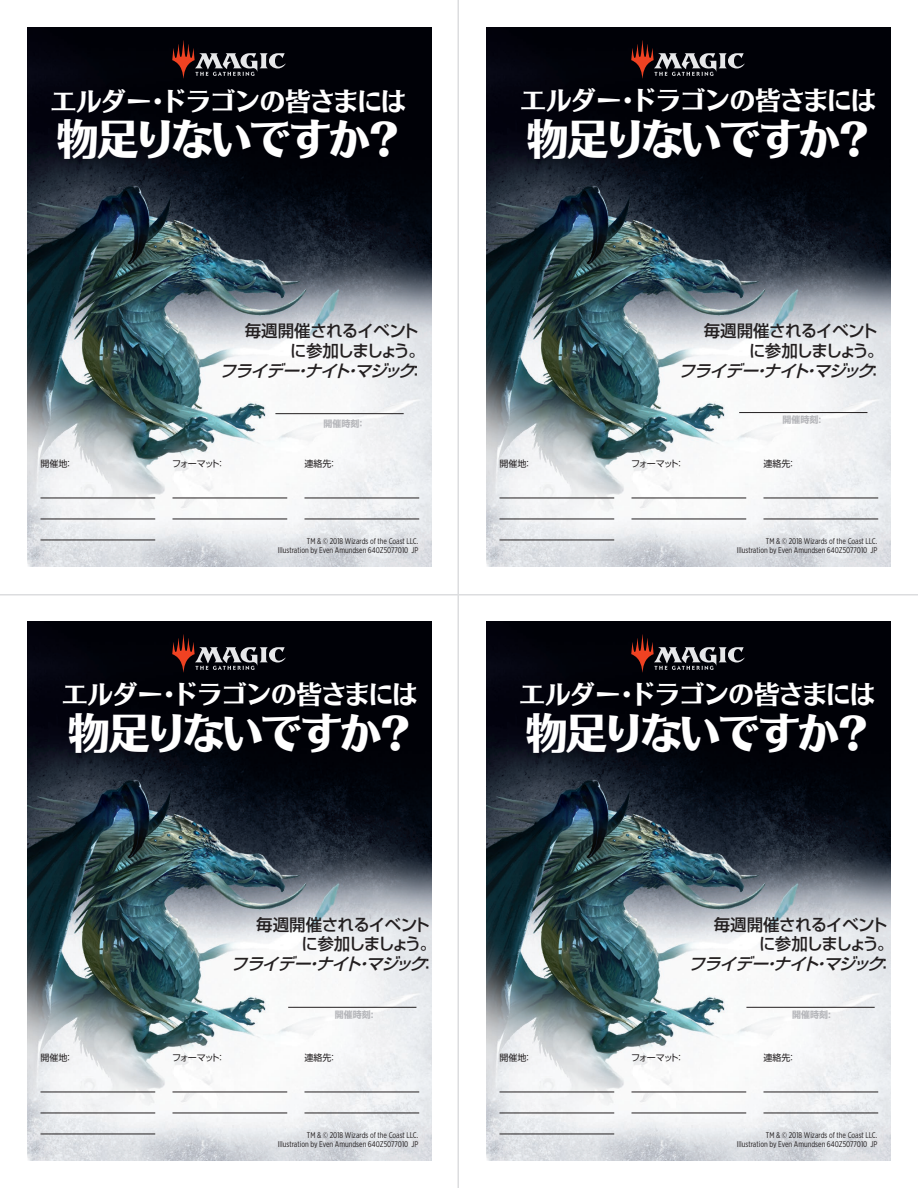
<style>
.page{position:relative;width:918px;height:1188px;background:#fff}
.page>*{position:absolute;margin:0;border:0;box-sizing:border-box;transform-origin:0 0}
.t1{font:42px "Motoya Aporo Std W7";letter-spacing:-.07em;color:#fff}
.t2{font:25.5px "Motoya Aporo Std W6";letter-spacing:-.04em;color:#fff}
.t3{font:500 16.5px/19.8px "Shin Go Pro";letter-spacing:-.045em;color:#231f20}
.t4{font:italic 500 16.5px "Shin Go Pro";color:#231f20}
.body{font:9px "Shin Go Pro";letter-spacing:-.01em;color:#231f20}
.body_minor{font:700 9px "Shin Go Pro";color:#b6b7bb}
.legal{font:8.25px/9px "Gotham X Narrow";color:#231f20;text-align:right}
.s1{font-style:normal}
</style>
<div class="page">
<img style="left:27px;top:27px;width:405px;height:540px">
<img style="left:27px;top:621px;width:405px;height:540px">
<img style="left:486px;top:27px;width:405px;height:540px">
<img style="left:486px;top:621px;width:405px;height:540px">
<hr style="left:0;top:594px;width:918px;height:2px;background:#dcdddf">
<hr style="left:458px;top:0;width:1px;height:1188px;background:#dcdddf">
<svg style="left:172px;top:40px;width:114px;height:38px;background:#382e31"></svg>
<svg style="left:172px;top:634px;width:114px;height:38px;background:#382e31"></svg>
<svg style="left:631px;top:40px;width:114px;height:38px;background:#382e31"></svg>
<svg style="left:631px;top:634px;width:114px;height:38px;background:#382e31"></svg>
<hr style="left:40px;top:498px;width:115px;height:1px;background:#231f20">
<hr style="left:40px;top:519px;width:115px;height:1px;background:#231f20">
<hr style="left:40px;top:540px;width:115px;height:1px;background:#231f20">
<hr style="left:172px;top:498px;width:115px;height:1px;background:#231f20">
<hr style="left:172px;top:519px;width:115px;height:1px;background:#231f20">
<hr style="left:304px;top:498px;width:115px;height:1px;background:#231f20">
<hr style="left:304px;top:519px;width:115px;height:1px;background:#231f20">
<hr style="left:40px;top:1092px;width:115px;height:1px;background:#231f20">
<hr style="left:40px;top:1113px;width:115px;height:1px;background:#231f20">
<hr style="left:40px;top:1134px;width:115px;height:1px;background:#231f20">
<hr style="left:172px;top:1092px;width:115px;height:1px;background:#231f20">
<hr style="left:172px;top:1113px;width:115px;height:1px;background:#231f20">
<hr style="left:304px;top:1092px;width:115px;height:1px;background:#231f20">
<hr style="left:304px;top:1113px;width:115px;height:1px;background:#231f20">
<hr style="left:500px;top:498px;width:114px;height:1px;background:#231f20">
<hr style="left:500px;top:519px;width:114px;height:1px;background:#231f20">
<hr style="left:500px;top:540px;width:114px;height:1px;background:#231f20">
<hr style="left:632px;top:498px;width:114px;height:1px;background:#231f20">
<hr style="left:632px;top:519px;width:114px;height:1px;background:#231f20">
<hr style="left:764px;top:498px;width:114px;height:1px;background:#231f20">
<hr style="left:764px;top:519px;width:114px;height:1px;background:#231f20">
<hr style="left:500px;top:1092px;width:114px;height:1px;background:#231f20">
<hr style="left:500px;top:1113px;width:114px;height:1px;background:#231f20">
<hr style="left:500px;top:1134px;width:114px;height:1px;background:#231f20">
<hr style="left:632px;top:1092px;width:114px;height:1px;background:#231f20">
<hr style="left:632px;top:1113px;width:114px;height:1px;background:#231f20">
<hr style="left:764px;top:1092px;width:114px;height:1px;background:#231f20">
<hr style="left:764px;top:1113px;width:114px;height:1px;background:#231f20">
<hr style="left:275px;top:413px;width:129px;height:1px;background:#231f20">
<hr style="left:739px;top:412px;width:128px;height:1px;background:#231f20">
<hr style="left:288px;top:1007px;width:128px;height:1px;background:#231f20">
<hr style="left:746px;top:1007px;width:129px;height:1px;background:#231f20">
<h2 class="t2" style="left:51px;top:84px;width:357px">エルダー・ドラゴンの皆さまには</h2>
<h1 class="t1" style="left:57px;top:111px;width:350px">物足りないですか？</h1>
<h2 class="t2" style="left:521px;top:83px;width:357px">エルダー・ドラゴンの皆さまには</h2>
<h1 class="t1" style="left:527px;top:110px;width:350px">物足りないですか？</h1>
<h3 class="t3" style="left:290px;top:319px;width:136px;text-indent:-45px">毎週開催されるイベントに参加しましょう。</h3>
<h3 class="t4" style="left:219px;top:357px;width:206px">フライデー・ナイト・マジック<span class="s1">：</span></h3>
<p class="body_minor" style="left:323px;top:416px;width:43px">開催時刻：</p>
<h3 class="t3" style="left:749px;top:319px;width:136px;text-indent:-45px">毎週開催されるイベントに参加しましょう。</h3>
<h3 class="t4" style="left:678px;top:357px;width:206px">フライデー・ナイト・マジック<span class="s1">：</span></h3>
<p class="body_minor" style="left:782px;top:412px;width:40px">開催時刻:</p>
<p class="body" style="left:40px;top:456px;width:34px">開催地：</p>
<p class="body" style="left:172px;top:456px;width:54px">フォーマット：</p>
<p class="body" style="left:304px;top:456px;width:34px">連絡先：</p>
<p class="body" style="left:500px;top:456px;width:34px">開催地：</p>
<p class="body" style="left:631px;top:456px;width:54px">フォーマット：</p>
<p class="body" style="left:764px;top:456px;width:34px">連絡先：</p>
<p class="legal" style="left:278px;top:536px;width:142px">TM &amp; © 2018 Wizards of the Coast LLC.<br>Illustration by Even Amundsen 640Z5077010 JP</p>
<p class="legal" style="left:737px;top:536px;width:142px">TM &amp; © 2018 Wizards of the Coast LLC.<br>Illustration by Even Amundsen 640Z5077010 JP</p>
<h2 class="t2" style="left:62px;top:677px;width:357px">エルダー・ドラゴンの皆さまには</h2>
<h1 class="t1" style="left:68px;top:704px;width:350px">物足りないですか？</h1>
<h2 class="t2" style="left:520px;top:677px;width:357px">エルダー・ドラゴンの皆さまには</h2>
<h1 class="t1" style="left:526px;top:704px;width:350px">物足りないですか？</h1>
<h3 class="t3" style="left:302px;top:913px;width:136px;text-indent:-45px">毎週開催されるイベントに参加しましょう。</h3>
<h3 class="t4" style="left:231px;top:950px;width:206px">フライデー・ナイト・マジック<span class="s1">：</span></h3>
<p class="body_minor" style="left:335px;top:1007px;width:40px">開催時刻:</p>
<h3 class="t3" style="left:759px;top:913px;width:136px;text-indent:-45px">毎週開催されるイベントに参加しましょう。</h3>
<h3 class="t4" style="left:688px;top:950px;width:206px">フライデー・ナイト・マジック<span class="s1">：</span></h3>
<p class="body_minor" style="left:792px;top:1007px;width:40px">開催時刻:</p>
<p class="body" style="left:40px;top:1050px;width:34px">開催地：</p>
<p class="body" style="left:172px;top:1050px;width:54px">フォーマット：</p>
<p class="body" style="left:304px;top:1050px;width:34px">連絡先：</p>
<p class="body" style="left:500px;top:1050px;width:34px">開催地：</p>
<p class="body" style="left:631px;top:1050px;width:54px">フォーマット：</p>
<p class="body" style="left:764px;top:1050px;width:34px">連絡先：</p>
<p class="legal" style="left:278px;top:1130px;width:142px">TM &amp; © 2018 Wizards of the Coast LLC.<br>Illustration by Even Amundsen 640Z5077010 JP</p>
<p class="legal" style="left:737px;top:1130px;width:142px">TM &amp; © 2018 Wizards of the Coast LLC.<br>Illustration by Even Amundsen 640Z5077010 JP</p>
</div>
